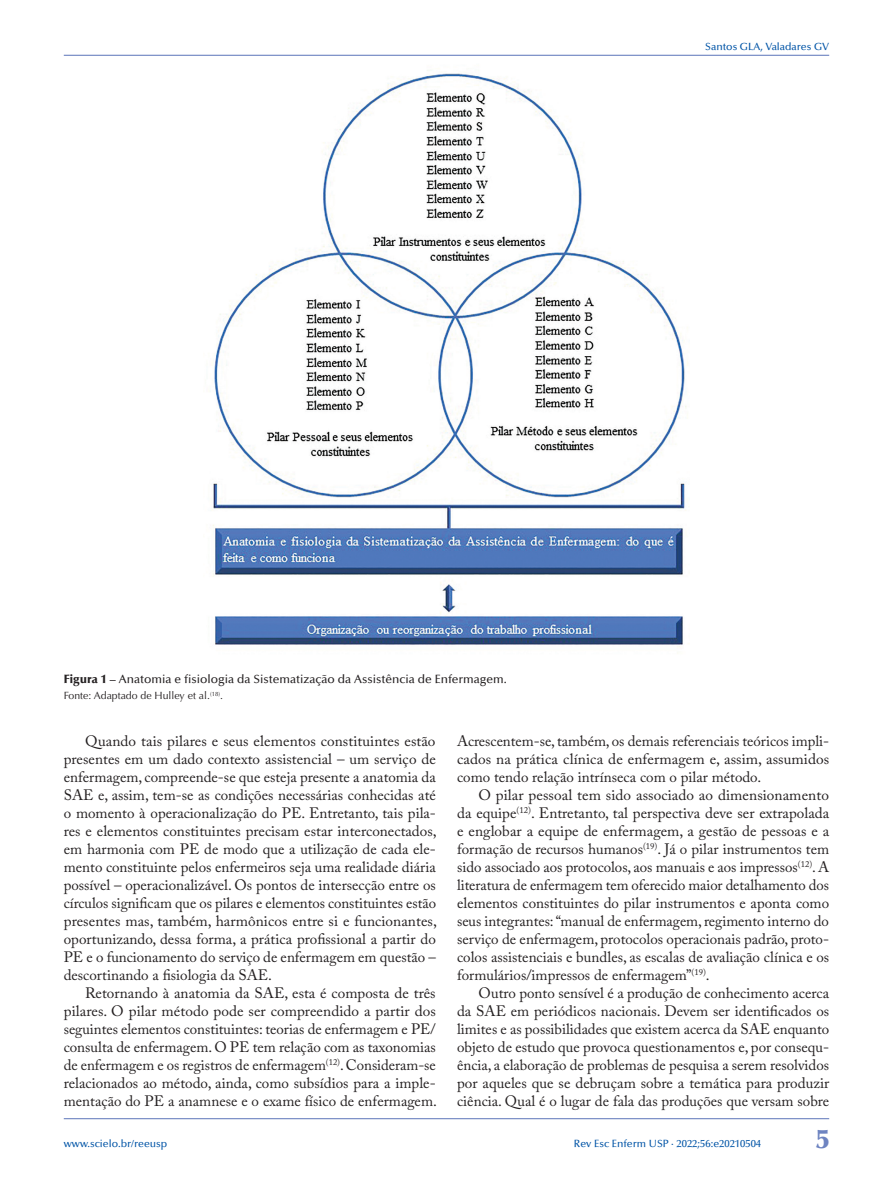
<style>
.page{position:relative;width:893px;height:1191px;background:#fff}
.page>*{position:absolute;margin:0;border:0;box-sizing:border-box;transform-origin:0 0}
.t1{font:900 27px "Optima LT";color:#6e84c1}
.Texto{font:15px/18px "Adobe Caslon Pro";color:#231f20;text-align:justify}
.Titulo_Tabela___Lege{font:500 12px "Optima LT";color:#231f20}
.t2{font:500 10.5px "Optima LT";color:#0154a6}
.Notas{font:10.5px "Optima LT";color:#231f20}
.s1{font-weight:900}
</style>
<div class="page">
<hr style="left:64px;top:1118px;width:765px;height:1px;background:#6e84c1">
<hr style="left:64px;top:55px;width:765px;height:1px;background:#6e84c1">
<img style="left:212px;top:70px;width:476px;height:584px">
<p class="t2" style="left:705px;top:40px;width:125px">Santos GLA, Valadares GV</p>
<p class="Titulo_Tabela___Lege" style="left:64px;top:672px;width:445px"><span class="s1">Figura 1</span> – Anatomia e fisiologia da Sistematização da Assistência de Enfermagem.</p>
<p class="Notas" style="left:64px;top:689px;width:161px">Fonte: Adaptado de Hulley et al.<sup>(18)</sup>.</p>
<p class="Texto" style="left:64px;top:731px;width:375px;text-indent:21px">Quando tais pilares e seus elementos constituintes estão presentes em um dado contexto assistencial – um serviço de enfermagem, compreende-se que esteja presente a anatomia da SAE e, assim, tem-se as condições necessárias conhecidas até o momento à operacionalização do PE. Entretanto, tais pila&shy;res e elementos constituintes precisam estar interconectados, em harmonia com PE de modo que a utilização de cada ele&shy;mento constituinte pelos enfermeiros seja uma realidade diária possível – operacionalizável. Os pontos de intersecção entre os círculos significam que os pilares e elementos constituintes estão presentes mas, também, harmônicos entre si e funcionantes, oportunizando, dessa forma, a prática profissional a partir do PE e o funcionamento do serviço de enfermagem em questão – descortinando a fisiologia da SAE.</p>
<p class="Texto" style="left:64px;top:983px;width:375px;text-indent:21px">Retornando à anatomia da SAE, esta é composta de três pilares. O pilar método pode ser compreendido a partir dos seguintes elementos constituintes: teorias de enfermagem e PE/ consulta de enfermagem. O PE tem relação com as taxonomias de enfermagem e os registros de enfermagem<sup>(12)</sup>. Consideram-se relacionados ao método, ainda, como subsídios para a imple&shy;mentação do PE a anamnese e o exame físico de enfermagem.</p>
<p class="Texto" style="left:457px;top:731px;width:374px">Acrescentem-se, também, os demais referenciais teóricos impli&shy;cados na prática clínica de enfermagem e, assim, assumidos como tendo relação intrínseca com o pilar método.</p>
<p class="Texto" style="left:457px;top:785px;width:374px;text-indent:21px">O pilar pessoal tem sido associado ao dimensionamento da equipe<sup>(12)</sup>. Entretanto, tal perspectiva deve ser extrapolada e englobar a equipe de enfermagem, a gestão de pessoas e a formação de recursos humanos<sup>(19)</sup>. Já o pilar instrumentos tem sido associado aos protocolos, aos manuais e aos impressos<sup>(12)</sup>. A literatura de enfermagem tem oferecido maior detalhamento dos elementos constituintes do pilar instrumentos e aponta como seus integrantes: “manual de enfermagem, regimento interno do serviço de enfermagem, protocolos operacionais padrão, proto&shy;colos assistenciais e bundles, as escalas de avaliação clínica e os formulários/impressos de enfermagem”<sup>(19)</sup>.</p>
<p class="Texto" style="left:457px;top:983px;width:374px;text-indent:21px">Outro ponto sensível é a produção de conhecimento acerca da SAE em periódicos nacionais. Devem ser identificados os limites e as possibilidades que existem acerca da SAE enquanto objeto de estudo que provoca questionamentos e, por consequ&shy;ência, a elaboração de problemas de pesquisa a serem resolvidos por aqueles que se debruçam sobre a temática para produzir ciência. Qual é o lugar de fala das produções que versam sobre</p>
<p class="t2" style="left:64px;top:1137px;width:105px">www.scielo.br/reeusp</p>
<p class="t2" style="left:574px;top:1137px;width:189px">Rev Esc Enferm USP · 2022;56:e20210504</p>
<h1 class="t1" style="left:816px;top:1123px;width:15px">5</h1>
</div>
